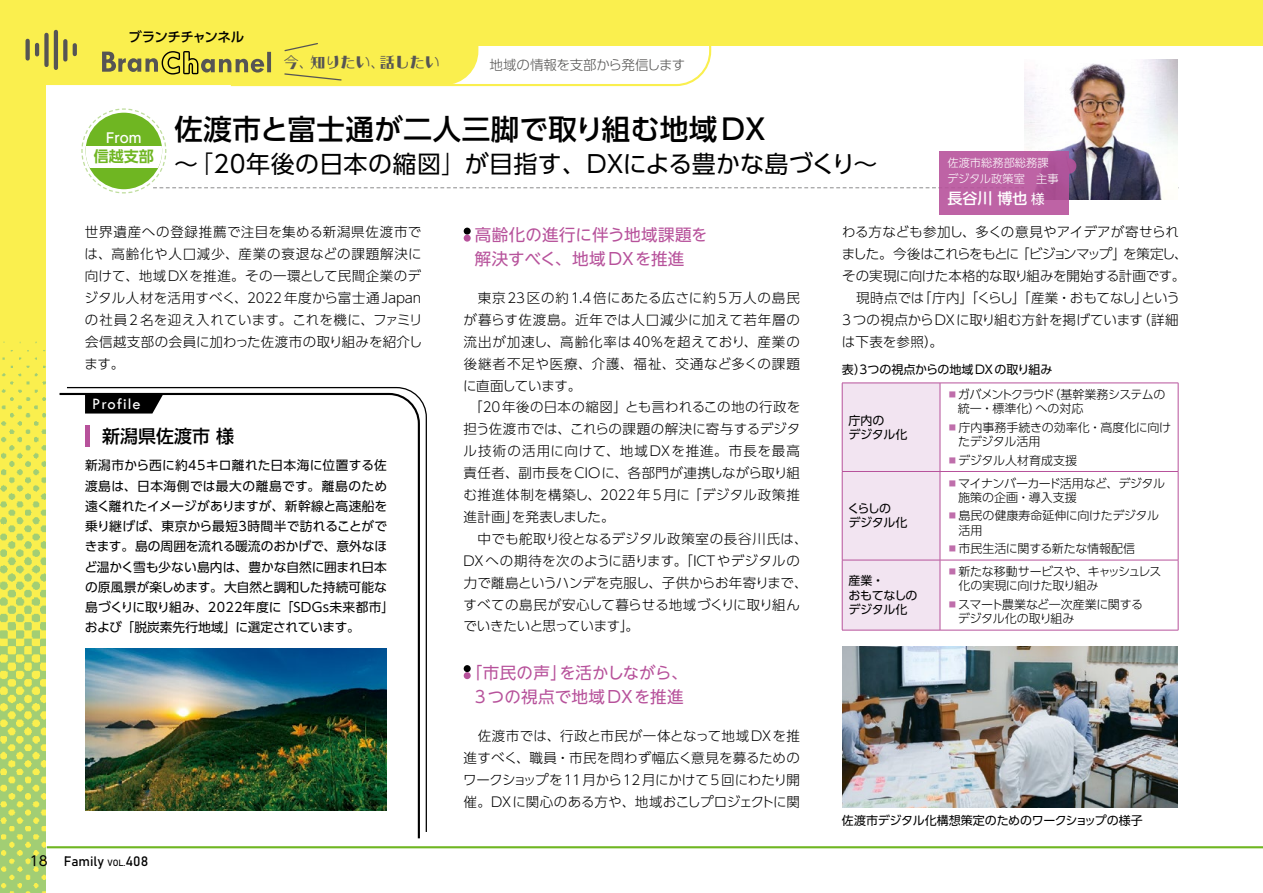
<style>
.page{position:relative;width:1263px;height:893px;background:#faef4e}
.page>*{position:absolute;margin:0;border:0;box-sizing:border-box;transform-origin:0 0}
.t1{font:500 28.5px "UD Shin Go Pro";letter-spacing:.02em;color:#000}
.t2{font:24px "UD Shin Go Pro";letter-spacing:.015em;color:#000}
.t3{font:500 18px "UD Shin Go Pro";color:#000}
.t4{font:16.5px/24px "UD Shin Go NT Pro";letter-spacing:.015em;color:#b7529b}
.t5{font:16.5px "Tw Cen";letter-spacing:.06em;color:#fff}
.t6{font:15px "AB lineboard bold";color:#565554}
.t7{font:500 15px "UD Shin Go Pro";color:#fff}
.t8{font:700 15px "UD Shin Go Pro De";color:#6fb622}
.t9{font:300 13.5px/21.9px "UD Shin Go Pro";letter-spacing:.015em;color:#000;text-align:justify}
.t10{font:300 13.5px "UD Shin Go Pro";letter-spacing:.065em;color:#000}
.t11{font:300 13.5px "UD Shin Go Pro";letter-spacing:-.025em;color:#000}
.t12{font:300 13.5px "UD Shin Go Pro";letter-spacing:-.09em;color:#000}
.t13{font:300 13.5px "UD Shin Go Pro";letter-spacing:-.015em;color:#000}
.t14{font:300 13.5px "UD Shin Go Pro";letter-spacing:.05em;color:#000}
.t15{font:300 13.5px "UD Shin Go Pro";letter-spacing:-.01em;color:#000}
.t16{font:300 13.5px "UD Shin Go Pro";letter-spacing:-.005em;color:#000}
.t17{font:300 13.5px "UD Shin Go Pro";letter-spacing:.04em;color:#000}
.t18{font:300 13.5px "UD Shin Go Pro";letter-spacing:.07em;color:#000}
.t19{font:300 13.5px "UD Shin Go Pro";letter-spacing:.08em;color:#000}
.t20{font:300 13.5px "UD Shin Go Pro";letter-spacing:-.025em;color:#565554}
.t21{font:13.5px "Bahnschrift";color:#000}
.t22{font:300 13.5px "UD Shin Go Pro";letter-spacing:-.035em;color:#000}
.t23{font:300 13.5px "UD Shin Go Pro";letter-spacing:-.02em;color:#000}
.t24{font:500 13.5px "UD Shin Go Pro";letter-spacing:-.045em;color:#000}
.t25{font:500 13.5px "UD Shin Go Pro";color:#fff}
.t26{font:12.75px/20.2px "UD Shin Go Pro";color:#000}
.t27{font:300 12px/14.2px "UD Shin Go Pro";letter-spacing:-.02em;color:#000}
.t28{font:12px/14.2px "UD Shin Go Pro";letter-spacing:-.02em;color:#000}
.t29{font:300 12px/14.2px "UD Shin Go Pro";color:#000}
.t30{font:300 12px/14.2px "UD Shin Go Pro";letter-spacing:-.04em;color:#000}
.t31{font:12px "UD Shin Go Pro";color:#000}
.t32{font:300 11.25px/16.2px "UD Shin Go Pro";color:#fff}
.s1{font-weight:300}
.s2{font-weight:400;font-size:13.5px}
.s3{font-family:"UD Shin Go Pro"}
.s4{font-size:9px}
.s5{color:#bf6eab}
</style>
<div class="page">
<img style="left:0;top:326px;width:47px;height:567px">
<div style="left:47px;top:47px;width:1216px;height:846px;background:#fff"></div>
<hr style="left:47px;top:846px;width:1216px;height:2px;background:#6fb622">
<div style="left:843px;top:384px;width:97px;height:246px;background:#f2e4f1"></div>
<hr style="left:842px;top:383px;width:98px;height:1px;background:#b7529b">
<hr style="left:842px;top:383px;width:1px;height:88px;background:#b7529b">
<hr style="left:940px;top:383px;width:238px;height:1px;background:#b7529b">
<hr style="left:940px;top:383px;width:1px;height:88px;background:#b7529b">
<hr style="left:1178px;top:383px;width:1px;height:88px;background:#b7529b">
<hr style="left:842px;top:471px;width:98px;height:1px;background:#b7529b">
<hr style="left:842px;top:472px;width:1px;height:88px;background:#b7529b">
<hr style="left:940px;top:471px;width:238px;height:1px;background:#b7529b">
<hr style="left:940px;top:472px;width:1px;height:88px;background:#b7529b">
<hr style="left:1178px;top:472px;width:1px;height:88px;background:#b7529b">
<hr style="left:842px;top:560px;width:98px;height:1px;background:#b7529b">
<hr style="left:842px;top:560px;width:1px;height:70px;background:#b7529b">
<hr style="left:940px;top:560px;width:238px;height:1px;background:#b7529b">
<hr style="left:940px;top:560px;width:1px;height:70px;background:#b7529b">
<hr style="left:1178px;top:560px;width:1px;height:70px;background:#b7529b">
<hr style="left:842px;top:630px;width:98px;height:1px;background:#b7529b">
<hr style="left:940px;top:630px;width:238px;height:1px;background:#b7529b">
<div style="left:464px;top:228px;width:7px;height:7px;background:#000;border-radius:50%"></div>
<div style="left:464px;top:235px;width:7px;height:7px;background:#b7529b;border-radius:50%"></div>
<div style="left:464px;top:665px;width:7px;height:7px;background:#000;border-radius:50%"></div>
<div style="left:464px;top:672px;width:7px;height:7px;background:#b7529b;border-radius:50%"></div>
<svg style="left:66px;top:387px;width:361px;height:446px"></svg>
<svg style="left:25px;top:29px;width:687px;height:58px"></svg>
<svg style="left:85px;top:394px;width:78px;height:20px;background:#161616"></svg>
<hr style="left:85px;top:425px;width:4px;height:22px;background:#b7529b">
<img style="left:1025px;top:60px;width:153px;height:140px">
<svg style="left:939px;top:194px;width:130px;height:21px;background:#bc61a3"></svg>
<svg style="left:81px;top:108px;width:1097px;height:86px"></svg>
<img style="left:842px;top:646px;width:336px;height:162px">
<img style="left:85px;top:648px;width:302px;height:162px">
<p class="t24" style="left:129px;top:26px;width:117px">ブランチチャンネル</p>
<p class="t6" style="left:284px;top:55px;width:158px">今、知りたい、話したい</p>
<p class="t20" style="left:489px;top:54px;width:197px">地域の情報を支部から発信します</p>
<p class="t25" style="left:106px;top:127px;width:37px">From</p>
<p class="t8" style="left:94px;top:145px;width:61px">信越支部</p>
<h1 class="t1" style="left:174px;top:106px;width:592px">佐渡市と富士通が二人三脚で取り組む地域DX</h1>
<h2 class="t2" style="left:174px;top:145px;width:705px">～<span class="s1">「</span>20年後の日本の縮図<span class="s1">」</span>が目指す、DXによる豊かな島づくり～</h2>
<p class="t32" style="left:947px;top:154px;width:113px">佐渡市総務部総務課デジタル政策室　主事</p>
<p class="t7" style="left:947px;top:186px;width:99px">長谷川 博也<span class="s2">様</span></p>
<p class="t9" style="left:84px;top:221px;width:340px">世界遺産への登録推薦で注目を集める新潟県佐渡市では、高齢化や人口減少、産業の衰退などの課題解決に向けて、地域DXを推進。その一環として民間企業のデジタル人材を活用すべく、2022年度から富士通Japanの社員2名を迎え入れています。これを機に、ファミリ会信越支部の会員に加わった佐渡市の取り組みを紹介します。</p>
<p class="t4" style="left:475px;top:222px;width:234px">高齢化の進行に伴う地域課題を解決すべく、地域DXを推進</p>
<p class="t10" style="left:478px;top:287px;width:324px">東京23区の約1.4倍にあたる広さに約5万人の島民</p>
<p class="t17" style="left:464px;top:309px;width:338px">が暮らす佐渡島。近年では人口減少に加えて若年層の</p>
<p class="t10" style="left:464px;top:331px;width:338px">流出が加速し、高齢化率は40％を超えており、産業の</p>
<p class="t18" style="left:464px;top:353px;width:338px">後継者不足や医療、介護、福祉、交通など多くの課題</p>
<p class="t23" style="left:463px;top:374px;width:120px">に直面しています。</p>
<p class="t9" style="left:469px;top:396px;width:333px">「20年後の日本の縮図」とも言われるこの地の行政を</p>
<p class="t9" style="left:464px;top:418px;width:338px">担う佐渡市では、これらの課題の解決に寄与するデジタ</p>
<p class="t19" style="left:464px;top:440px;width:338px">ル技術の活用に向けて、地域DXを推進。市長を最高</p>
<p class="t9" style="left:464px;top:462px;width:338px">責任者、副市長をCIOに、各部門が連携しながら取り組</p>
<p class="t14" style="left:463px;top:484px;width:338px">む推進体制を構築し、2022年5月に「デジタル政策推</p>
<p class="t22" style="left:464px;top:506px;width:152px">進計画」を発表しました。</p>
<p class="t9" style="left:478px;top:527px;width:331px">中でも舵取り役となるデジタル政策室の長谷川氏は、</p>
<p class="t9" style="left:464px;top:549px;width:338px">DXへの期待を次のように語ります。「ICTやデジタルの</p>
<p class="t11" style="left:464px;top:572px;width:345px">力で離島というハンデを克服し、子供からお年寄りまで、</p>
<p class="t9" style="left:463px;top:593px;width:338px">すべての島民が安心して暮らせる地域づくりに取り組ん</p>
<p class="t11" style="left:463px;top:615px;width:177px">でいきたいと思っています」。</p>
<p class="t4" style="left:466px;top:660px;width:223px;text-align:center">「市民の声」を活かしながら、<br>3つの視点で地域DXを推進</p>
<p class="t9" style="left:463px;top:724px;width:338px;text-indent:15px">佐渡市では、行政と市民が一体となって地域DXを推進すべく、職員・市民を問わず幅広く意見を募るためのワークショップを11月から12月にかけて5回にわたり開催。DXに関心のある方や、地域おこしプロジェクトに関</p>
<p class="t5" style="left:92px;top:393px;width:50px">Profile</p>
<h3 class="t3" style="left:102px;top:421px;width:133px">新潟県佐渡市 様</h3>
<p class="t26" style="left:84px;top:455px;width:311px">新潟市から西に約45キロ離れた日本海に位置する佐渡島は、日本海側では最大の離島です。離島のため遠く離れたイメージがありますが、新幹線と高速船を乗り継げば、東京から最短3時間半で訪れることができます。島の周囲を流れる暖流のおかげで、意外なほど温かく雪も少ない島内は、豊かな自然に囲まれ日本の原風景が楽しめます。大自然と調和した持続可能な島づくりに取り組み、2022年度に「SDGs未来都市」および「脱炭素先行地域」に選定されています。</p>
<p class="t21" style="left:30px;top:850px;width:120px"><span class="s3">18</span> Family <span class="s4">VOL.</span>408</p>
<p class="t16" style="left:842px;top:221px;width:338px">わる方なども参加し、多くの意見やアイデアが寄せられ</p>
<p class="t12" style="left:842px;top:243px;width:347px">ました。今後はこれらをもとに「ビジョンマップ」を策定し、</p>
<p class="t15" style="left:842px;top:265px;width:345px">その実現に向けた本格的な取り組みを開始する計画です。</p>
<p class="t13" style="left:856px;top:287px;width:325px">現時点では「庁内」「くらし」「産業・おもてなし」という</p>
<p class="t9" style="left:842px;top:308px;width:338px">3つの視点からDXに取り組む方針を掲げています（詳細</p>
<p class="t9" style="left:842px;top:330px;width:102px">は下表を参照）。</p>
<p class="t31" style="left:842px;top:360px;width:212px">表）3つの視点からの地域DXの取り組み</p>
<p class="t28" style="left:848px;top:413px;width:60px">庁内の<br>デジタル化</p>
<p class="t28" style="left:848px;top:501px;width:61px">くらしの<br>デジタル化</p>
<p class="t30" style="left:958px;top:387px;width:209px;text-indent:-12px"><span class="s5">▪</span>ガバメントクラウド（基幹業務システムの統一・標準化）への対応</p>
<p class="t29" style="left:958px;top:420px;width:215px;text-indent:-12px"><span class="s5">▪</span>庁内事務手続きの効率化・高度化に向けたデジタル活用</p>
<p class="t29" style="left:946px;top:452px;width:132px"><span class="s5">▪</span>デジタル人材育成支援</p>
<p class="t27" style="left:958px;top:475px;width:209px;text-indent:-12px"><span class="s5">▪</span>マイナンバーカード活用など、デジタル施策の企画・導入支援</p>
<p class="t29" style="left:958px;top:508px;width:202px;text-indent:-12px"><span class="s5">▪</span>島民の健康寿命延伸に向けたデジタル活用</p>
<p class="t27" style="left:946px;top:541px;width:190px"><span class="s5">▪</span>市民生活に関する新たな情報配信</p>
<p class="t28" style="left:848px;top:573px;width:71px">産業・<br>おもてなしのデジタル化</p>
<p class="t27" style="left:958px;top:564px;width:205px;text-indent:-12px"><span class="s5">▪</span>新たな移動サービスや、キャッシュレス化の実現に向けた取り組み</p>
<p class="t27" style="left:958px;top:597px;width:187px;text-indent:-12px"><span class="s5">▪</span>スマート農業など一次産業に関するデジタル化の取り組み</p>
<p class="t28" style="left:842px;top:813px;width:302px">佐渡市デジタル化構想策定のためのワークショップの様子</p>
</div>
